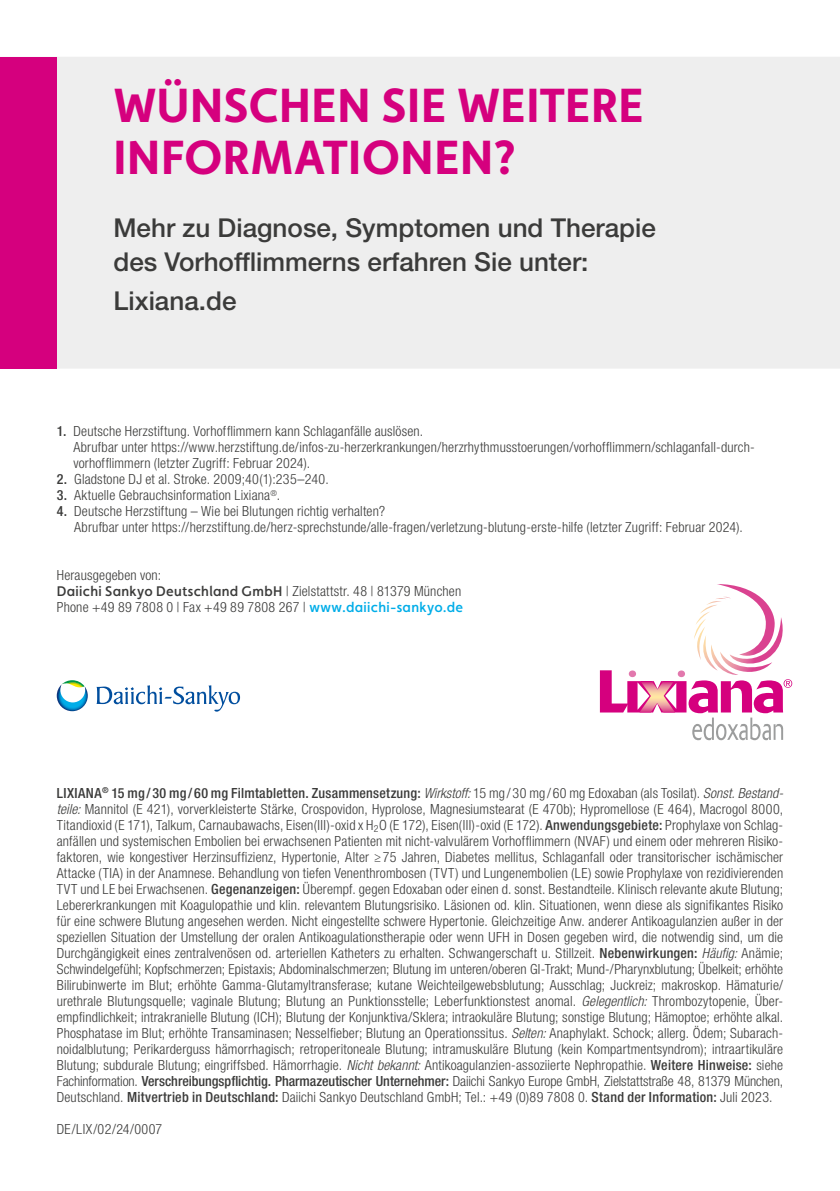
<style>
.page{position:relative;width:840px;height:1191px;background:#fff}
.page>*{position:absolute;margin:0;border:0;box-sizing:border-box;transform-origin:0 0}
.t1{font:700 48px/52px "Faricy New";letter-spacing:.01em;color:#d5007e}
.t2{font:500 26px/34px "Helvetica Neue LT Std";color:#3b3b3a}
.t3{font:300 condensed 14px/16px "Helvetica Neue LT Std";letter-spacing:.01em;color:#3b3b3a}
.t4{font:300 condensed 14px "Helvetica Neue LT Std";letter-spacing:.03em;color:#3b3b3a}
.s1{font-weight:500}
.s2{font-family:"Faricy New";font-weight:500;font-stretch:normal}
.s3{font-family:"Faricy New";font-weight:500;font-stretch:normal;color:#00ade8}
.s4{font-style:italic}
</style>
<div class="page">
<div style="left:57px;top:57px;width:782px;height:312px;background:#eee"></div>
<svg style="left:599px;top:584px;width:192px;height:156px"></svg>
<svg style="left:96px;top:685px;width:144px;height:26px"></svg>
<svg style="left:57px;top:680px;width:31px;height:31px"></svg>
<div style="left:0;top:57px;width:57px;height:312px;background:#d5007e"></div>
<h1 class="t1" style="left:113px;top:79px;width:531px">WÜNSCHEN SIE WEITERE<br>INFORMATIONEN?</h1>
<h2 class="t2" style="left:113px;top:210px;width:543px">Mehr zu Diagnose, Symptomen und Therapie des Vorhofflimmerns erfahren Sie unter:</h2>
<h2 class="t2" style="left:113px;top:284px;width:124px">Lixiana.de</h2>
<p class="t3" style="left:73px;top:423px;width:682px;text-indent:-17px"><span class="s1">1.</span> Deutsche Herzstiftung. Vorhofflimmern kann Schlaganfälle auslösen.<br>Abrufbar unter https://www.herzstiftung.de/infos-zu-herzerkrankungen/herzrhythmusstoerungen/vorhofflimmern/schlaganfall-durch&shy;vorhofflimmern (letzter Zugriff: Februar 2024).</p>
<p class="t3" style="left:57px;top:471px;width:273px"><span class="s1">2.</span> Gladstone DJ et al. Stroke. 2009;40(1):235–240.</p>
<p class="t3" style="left:57px;top:487px;width:225px"><span class="s1">3.</span> Aktuelle Gebrauchsinformation Lixiana<sup>®</sup>.</p>
<p class="t3" style="left:74px;top:503px;width:670px;text-indent:-17px"><span class="s1">4.</span> Deutsche Herzstiftung – Wie bei Blutungen richtig verhalten?<br>Abrufbar unter https://herzstiftung.de/herz-sprechstunde/alle-fragen/verletzung-blutung-erste-hilfe (letzter Zugriff: Februar 2024).</p>
<p class="t3" style="left:57px;top:567px;width:407px">Herausgegeben von:<br><span class="s2">Daiichi Sankyo Deutschland GmbH</span> | Zielstattstr. 48 | 81379 München<br>Phone +49 89 7808 0 | Fax +49 89 7808 267 | <span class="s3">www.daiichi-sankyo.de</span></p>
<p class="t3" style="left:57px;top:785px;width:727px"><span class="s1">LIXIANA</span><sup>®</sup> <span class="s1">15 mg /30 mg/60 mg Filmtabletten. Zusammensetzung:</span> <span class="s4">Wirkstoff:</span> 15 mg/30 mg/60 mg Edoxaban (als Tosilat). <span class="s4">Sonst. Bestand&shy;teile:</span> Mannitol (E 421), vorverkleisterte Stärke, Crospovidon, Hyprolose, Magnesiumstearat (E 470b); Hypromellose (E 464), Macrogol 8000, Titandioxid (E 171), Talkum, Carnaubawachs, Eisen(III)-oxid x H<sub>2</sub>O (E 172), Eisen(III)-oxid (E 172). <span class="s1">Anwendungsgebiete:</span> Prophylaxe von Schlag&shy;anfällen und systemischen Embolien bei erwachsenen Patienten mit nicht-valvulärem Vorhofflimmern (NVAF) und einem oder mehreren Risiko&shy;faktoren, wie kongestiver Herzinsuffizienz, Hypertonie, Alter ≥ 75 Jahren, Diabetes mellitus, Schlaganfall oder transitorischer ischämischer Attacke (TIA) in der Anamnese. Behandlung von tiefen Venenthrombosen (TVT) und Lungenembolien (LE) sowie Prophylaxe von rezidivierenden TVT und LE bei Erwachsenen. <span class="s1">Gegenanzeigen:</span> Überempf. gegen Edoxaban oder einen d. sonst. Bestandteile. Klinisch relevante akute Blutung; Lebererkrankungen mit Koagulopathie und klin. relevantem Blutungsrisiko. Läsionen od. klin. Situationen, wenn diese als signifikantes Risiko für eine schwere Blutung angesehen werden. Nicht eingestellte schwere Hypertonie. Gleichzeitige Anw. anderer Antikoagulanzien außer in der speziellen Situation der Umstellung der oralen Antikoagulationstherapie oder wenn UFH in Dosen gegeben wird, die notwendig sind, um die Durchgängigkeit eines zentralvenösen od. arteriellen Katheters zu erhalten. Schwangerschaft u. Stillzeit. <span class="s1">Nebenwirkungen:</span> <span class="s4">Häufig:</span> Anämie; Schwindelgefühl; Kopfschmerzen; Epistaxis; Abdominalschmerzen; Blutung im unteren/oberen GI-Trakt; Mund-/Pharynxblutung; Übelkeit; erhöhte Bilirubinwerte im Blut; erhöhte Gamma-Glutamyltransferase; kutane Weichteilgewebsblutung; Ausschlag; Juckreiz; makroskop. Hämaturie/ urethrale Blutungsquelle; vaginale Blutung; Blutung an Punktionsstelle; Leberfunktionstest anomal. <span class="s4">Gelegentlich:</span> Thrombozytopenie, Über&shy;empfindlichkeit; intrakranielle Blutung (ICH); Blutung der Konjunktiva/Sklera; intraokuläre Blutung; sonstige Blutung; Hämoptoe; erhöhte alkal.<br>Phosphatase im Blut; erhöhte Transaminasen; Nesselfieber; Blutung an Operationssitus. <span class="s4">Selten:</span> Anaphylakt. Schock; allerg. Ödem; Subarach&shy;noidalblutung; Perikarderguss hämorrhagisch; retroperitoneale Blutung; intramuskuläre Blutung (kein Kompartmentsyndrom); intraartikuläre Blutung; subdurale Blutung; eingriffsbed. Hämorrhagie. <span class="s4">Nicht bekannt:</span> Antikoagulanzien-assoziierte Nephropathie. <span class="s1">Weitere Hinweise:</span> siehe Fachinformation. <span class="s1">Verschreibungspflichtig. Pharmazeutischer Unternehmer:</span> Daiichi Sankyo Europe GmbH, Zielstattstraße 48, 81379 München, Deutschland. <span class="s1">Mitvertrieb in Deutschland:</span> Daiichi Sankyo Deutschland GmbH; Tel.: +49 (0)89 7808 0. <span class="s1">Stand der Information:</span> Juli 2023.</p>
<p class="t4" style="left:57px;top:1121px;width:107px">DE/LIX/02/24/0007</p>
</div>
